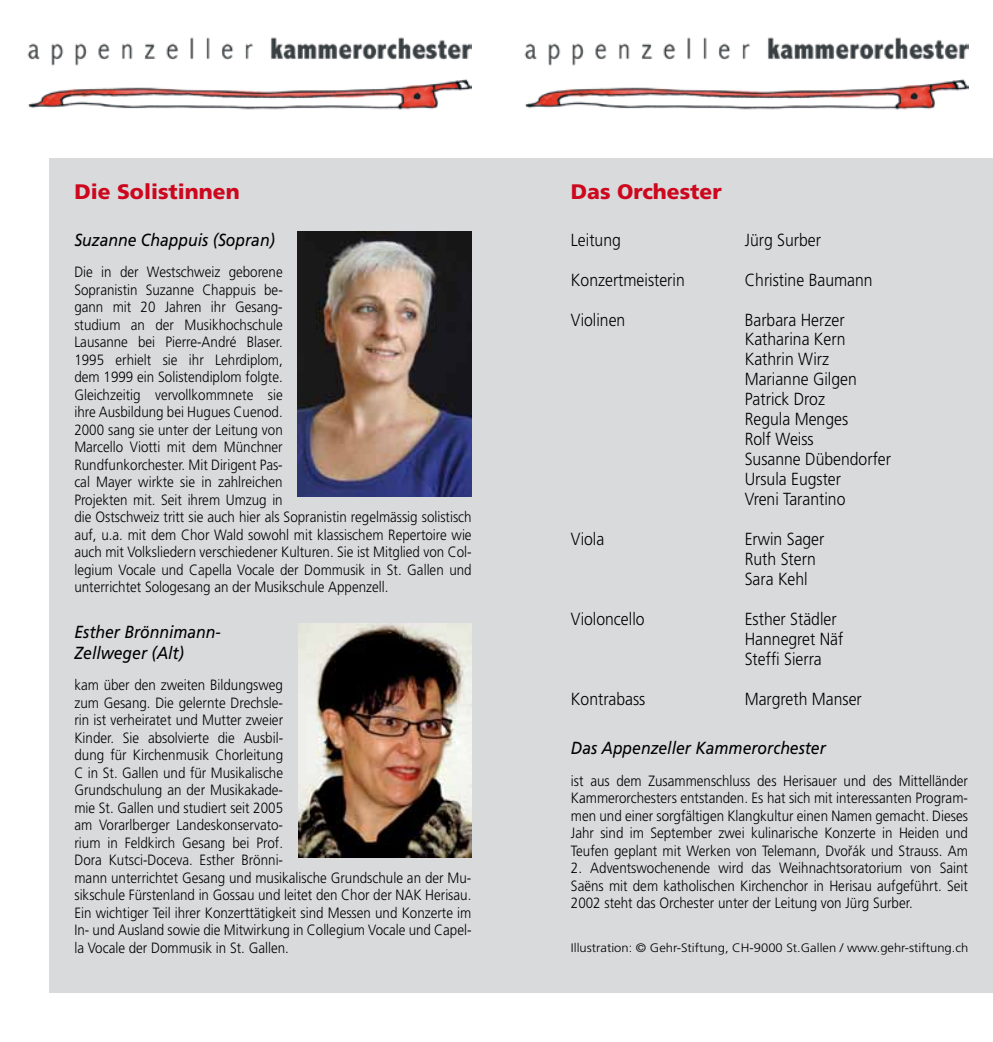
<style>
.page{position:relative;width:993px;height:1042px;background:#fff}
.page>*{position:absolute;margin:0;border:0;box-sizing:border-box;transform-origin:0 0}
.t1{font:900 21px "Frutiger";color:#cd071e}
.t2{font:300 17.5px/19.9px "Frutiger";color:#000;scale:.9 1}
.t3{font:italic 17.5px/21px "Frutiger";color:#000;scale:.9 1}
.t4{font:300 14.88px/17.5px "Frutiger";color:#000;scale:.9 1}
.t5{font:300 12.25px "Frutiger";color:#000;scale:1.06 1}
</style>
<div class="page">
<div style="left:50px;top:158px;width:942px;height:834px;background:#d9dadb"></div>
<img style="left:27px;top:37px;width:444px;height:73px">
<img style="left:524px;top:37px;width:443px;height:73px">
<img style="left:297px;top:232px;width:174px;height:264px">
<img style="left:298px;top:624px;width:173px;height:233px">
<p class="t1" style="left:74px;top:179px;width:167px">Die Solistinnen</p>
<p class="t1" style="left:570px;top:179px;width:152px">Das Orchester</p>
<p class="t3" style="left:74px;top:229px;width:224px">Suzanne Chappuis (Sopran)</p>
<p class="t4" style="left:74px;top:263px;width:443px">Die in der Westschweiz geborene<br>Sopranistin Suzanne Chappuis be-<br>gann mit 20 Jahren ihr Gesang-<br>studium an der Musikhochschule<br>Lausanne bei Pierre-André Blaser.<br>1995 erhielt sie ihr Lehrdiplom,<br>dem 1999 ein Solistendiplom folgte.<br>Gleichzeitig vervollkommnete sie<br>ihre Ausbildung bei Hugues Cuenod.<br>2000 sang sie unter der Leitung von<br>Marcello Viotti mit dem Münchner<br>Rundfunkorchester. Mit Dirigent Pas-<br>cal Mayer wirkte sie in zahlreichen<br>Projekten mit. Seit ihrem Umzug in<br>die Ostschweiz tritt sie auch hier als Sopranistin regelmässig solistisch auf, u.a. mit dem Chor Wald sowohl mit klassischem Repertoire wie auch mit Volksliedern verschiedener Kulturen. Sie ist Mitglied von Col&shy;legium Vocale und Capella Vocale der Dommusik in St. Gallen und unterrichtet Sologesang an der Musikschule Appenzell.</p>
<p class="t3" style="left:74px;top:621px;width:164px">Esther Brönnimann-<br>Zellweger (Alt)</p>
<p class="t4" style="left:74px;top:676px;width:442px">kam über den zweiten Bildungsweg<br>zum Gesang. Die gelernte Drechsle-<br>rin ist verheiratet und Mutter zweier<br>Kinder. Sie absolvierte die Ausbil-<br>dung für Kirchenmusik Chorleitung<br>C in St. Gallen und für Musikalische<br>Grundschulung an der Musikakade-<br>mie St. Gallen und studiert seit 2005<br>am Vorarlberger Landeskonservato-<br>rium in Feldkirch Gesang bei Prof.<br>Dora Kutsci-Doceva. Esther Brönni-<br>mann unterrichtet Gesang und musikalische Grundschule an der Mu&shy;sikschule Fürstenland in Gossau und leitet den Chor der NAK Herisau.<br>Ein wichtiger Teil ihrer Konzerttätigkeit sind Messen und Konzerte im In- und Ausland sowie die Mitwirkung in Collegium Vocale und Capel&shy;la Vocale der Dommusik in St. Gallen.</p>
<p class="t2" style="left:570px;top:230px;width:57px">Leitung</p>
<p class="t2" style="left:570px;top:269px;width:128px">Konzertmeisterin</p>
<p class="t2" style="left:570px;top:309px;width:62px">Violinen</p>
<p class="t2" style="left:570px;top:529px;width:39px">Viola</p>
<p class="t2" style="left:570px;top:609px;width:83px">Violoncello</p>
<p class="t2" style="left:570px;top:688px;width:84px">Kontrabass</p>
<p class="t2" style="left:744px;top:230px;width:86px">Jürg Surber</p>
<p class="t2" style="left:744px;top:269px;width:143px">Christine Baumann</p>
<p class="t2" style="left:744px;top:309px;width:164px">Barbara Herzer<br>Katharina Kern<br>Kathrin Wirz<br>Marianne Gilgen<br>Patrick Droz<br>Regula Menges<br>Rolf Weiss<br>Susanne Dübendorfer<br>Ursula Eugster<br>Vreni Tarantino</p>
<p class="t2" style="left:744px;top:529px;width:90px">Erwin Sager<br>Ruth Stern<br>Sara Kehl</p>
<p class="t2" style="left:744px;top:609px;width:111px">Esther Städler<br>Hannegret Näf<br>Steffi Sierra</p>
<p class="t2" style="left:744px;top:688px;width:131px">Margreth Manser</p>
<p class="t3" style="left:570px;top:737px;width:284px">Das Appenzeller Kammerorchester</p>
<p class="t4" style="left:570px;top:772px;width:442px;text-align:justify">ist aus dem Zusammenschluss des Herisauer und des Mittelländer Kammerorchesters entstanden. Es hat sich mit interessanten Program&shy;men und einer sorgfältigen Klangkultur einen Namen gemacht. Dieses Jahr sind im September zwei kulinarische Konzerte in Heiden und Teufen geplant mit Werken von Telemann, Dvorák und Strauss. Am</p>
<p class="t4" style="left:570px;top:859px;width:442px;text-align:justify">2. Adventswochenende wird das Weihnachtsoratorium von Saint Saëns mit dem katholischen Kirchenchor in Herisau aufgeführt. Seit 2002 steht das Orchester unter der Leitung von Jürg Surber.</p>
<p class="t4" style="left:848px;top:842px;width:5px">ˇ</p>
<p class="t5" style="left:570px;top:940px;width:376px">Illustration: © Gehr-Stiftung, CH-9000 St.Gallen / www.gehr-stiftung.ch</p>
</div>
